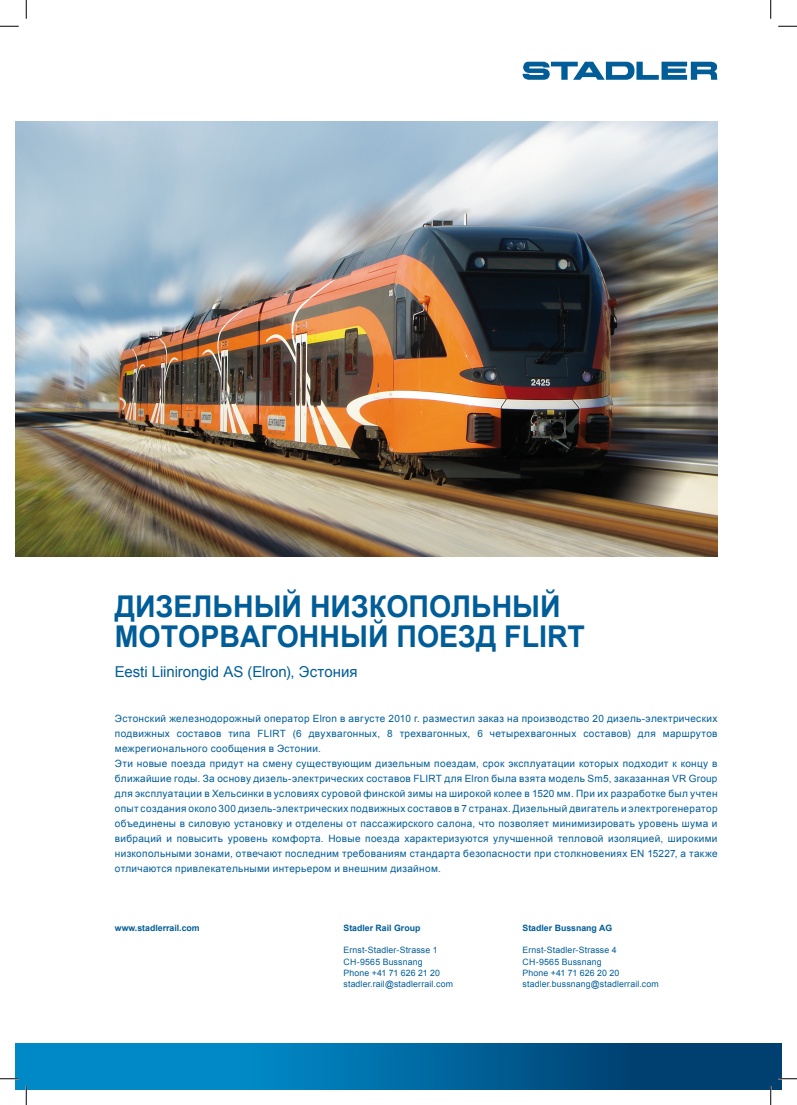
<style>
.page{position:relative;width:797px;height:1105px;background:#fff}
.page>*{position:absolute;margin:0;border:0;box-sizing:border-box;transform-origin:0 0}
.t1{font:700 30px/30px "Arial";color:#005d97;scale:.95 1}
.t2{font:15px "Arial";letter-spacing:-.005em;color:#005d97}
.t3{font:10px/15px "Arial";letter-spacing:.035em;color:#005d97}
.t4{font:8.75px/11.2px "Arial";letter-spacing:.015em;color:#005d97}
.t5{font:700 8.75px "Arial";color:#005d97}
</style>
<div class="page">
<svg style="left:522px;top:62px;width:195px;height:18px"></svg>
<svg style="left:16px;top:1044px;width:765px;height:45px;background:#0069a1"></svg>
<img style="left:16px;top:122px;width:701px;height:435px">
<svg style="left:0;top:25px;width:19px;height:2px"></svg>
<svg style="left:778px;top:25px;width:19px;height:2px"></svg>
<svg style="left:0;top:1078px;width:19px;height:1px"></svg>
<svg style="left:778px;top:1078px;width:19px;height:1px"></svg>
<svg style="left:25px;top:0;width:2px;height:19px"></svg>
<svg style="left:25px;top:1086px;width:2px;height:19px"></svg>
<svg style="left:770px;top:0;width:1px;height:19px"></svg>
<svg style="left:770px;top:1086px;width:1px;height:19px"></svg>
<h1 class="t1" style="left:115px;top:592px;width:496px">Дизельный низкопольный моторвагонный поезд FLIRT</h1>
<h2 class="t2" style="left:115px;top:662px;width:244px">Eesti Liinirongid AS (Elron), Эстония</h2>
<p class="t3" style="left:115px;top:711px;width:604px">Эстонский железнодорожный оператор Elron в августе 2010 г. разместил заказ на производство 20 дизель-электрических подвижных составов типа FLIRT (6 двухвагонных, 8 трехвагонных, 6 четырехвагонных составов) для маршрутов межрегионального сообщения в Эстонии.<br>Эти новые поезда придут на смену существующим дизельным поездам, срок эксплуатации которых подходит к концу в ближайшие годы. За основу дизель-электрических составов FLIRT для Elron была взята модель Sm5, заказанная VR Group для эксплуатации в Хельсинки в условиях суровой финской зимы на широкой колее в 1520 мм. При их разработке был учтен опыт создания около 300 дизель-электрических подвижных составов в 7 странах. Дизельный двигатель и электрогенератор объединены в силовую установку и отделены от пассажирского салона, что позволяет минимизировать уровень шума и вибраций и повысить уровень комфорта. Новые поезда характеризуются улучшенной тепловой изоляцией, широкими низкопольными зонами, отвечают последним требованиям стандарта безопасности при столкновениях EN 15227, а также отличаются привлекательными интерьером и внешним дизайном.</p>
<p class="t5" style="left:115px;top:922px;width:86px">www.stadlerrail.com</p>
<p class="t5" style="left:343px;top:922px;width:78px">Stadler Rail Group</p>
<p class="t4" style="left:343px;top:945px;width:111px">Ernst-Stadler-Strasse 1<br>CH-9565 Bussnang<br>Phone +41 71 626 21 20 stadler.rail@stadlerrail.com</p>
<p class="t5" style="left:522px;top:922px;width:91px">Stadler Bussnang AG</p>
<p class="t4" style="left:522px;top:945px;width:138px">Ernst-Stadler-Strasse 4<br>CH-9565 Bussnang<br>Phone +41 71 626 20 20 stadler.bussnang@stadlerrail.com</p>
</div>
